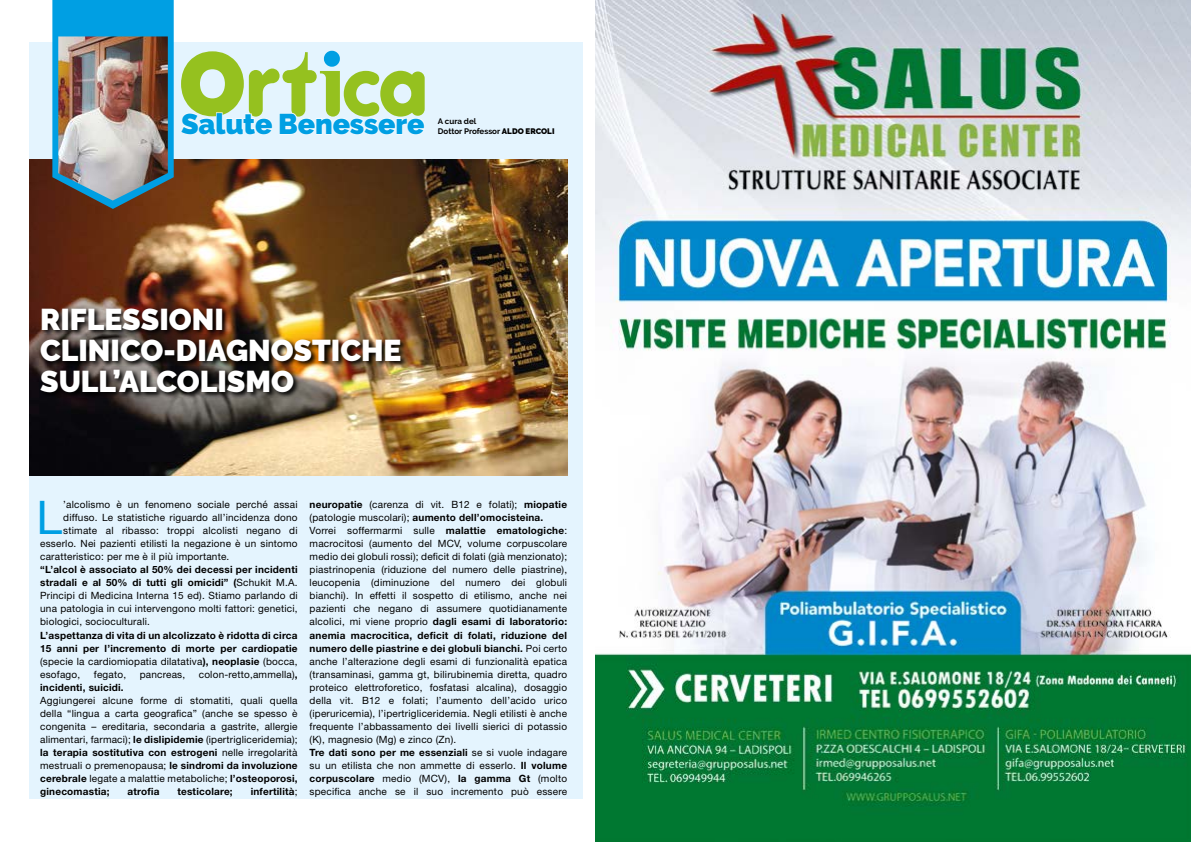
<style>
.page{position:relative;width:1191px;height:842px;background:#fff}
.page>*{position:absolute;margin:0;border:0;box-sizing:border-box;transform-origin:0 0}
.t1{font:46.4px "Helvetica Neue LT Std";color:#009fe3}
.t2{font:900 30px/31px "Raleway";color:#fff}
.t3{font:900 28.5px "Raleway";letter-spacing:-.005em;color:#009fe3}
.t4{font:10px/13px "Helvetica Neue LT Std";letter-spacing:.02em;color:#000;text-align:justify}
.t5{font:700 10px/13px "Helvetica Neue LT Std";letter-spacing:.02em;color:#000;text-align:justify}
.t6{font:700 8px/10px "Raleway";color:#000}
.s1{font-weight:900}
.s2{font-weight:700}
.s3{font-weight:400}
</style>
<div class="page">
<img style="left:595px;top:0;width:596px;height:842px">
<div style="left:29px;top:43px;width:554px;height:756px;background:#e4f4fe"></div>
<img style="left:29px;top:159px;width:538px;height:317px">
<svg style="left:181px;top:51px;width:244px;height:84px"></svg>
<svg style="left:52px;top:0;width:122px;height:209px;background:#138ec2"></svg>
<img style="left:58px;top:36px;width:110px;height:165px">
<img style="left:40px;top:306px;width:368px;height:93px">
<h3 class="t3" style="left:181px;top:107px;width:245px">Salute Benessere</h3>
<p class="t6" style="left:438px;top:116px;width:118px">A cura del<br>Dottor Professor <span class="s1">ALDO ERCOLI</span></p>
<h2 class="t2" style="left:40px;top:304px;width:363px">RIFLESSIONI<br>CLINICO-DIAGNOSTICHE<br>SULL’ALCOLISMO</h2>
<h1 class="t1" style="left:37px;top:490px;width:27px">L</h1>
<p class="t4" style="left:63px;top:498px;width:236px">’alcolismo è un fenomeno sociale perché assai</p>
<p class="t4" style="left:63px;top:511px;width:236px">diffuso. Le statistiche riguardo all’incidenza dono</p>
<p class="t4" style="left:63px;top:524px;width:236px">stimate al ribasso: troppi alcolisti negano di</p>
<p class="t4" style="left:40px;top:537px;width:259px">esserlo. Nei pazienti etilisti la negazione è un sintomo</p>
<p class="t4" style="left:40px;top:550px;width:191px">caratteristico: per me è il più importante.</p>
<p class="t4" style="left:40px;top:563px;width:259px"><span class="s2">“L’alcol è associato al 50% dei decessi per incidenti stradali e al 50% di tutti gli omicidi” (</span>Schukit M.A.<br>Principi di Medicina Interna 15 ed). Stiamo parlando di una patologia in cui intervengono molti fattori: genetici, biologici, socioculturali.</p>
<p class="t5" style="left:40px;top:628px;width:259px">L’aspettanza di vita di un alcolizzato è ridotta di circa 15 anni per l’incremento di morte per cardiopatie <span class="s3">(specie la cardiomiopatia dilatativa</span>), neoplasie <span class="s3">(bocca, esofago,</span></p>
<p class="t4" style="left:94px;top:667px;width:34px">fegato,</p>
<p class="t4" style="left:140px;top:667px;width:47px">pancreas,</p>
<p class="t4" style="left:199px;top:667px;width:100px">colon-retto,ammella)<span class="s2">,</span></p>
<p class="t5" style="left:40px;top:680px;width:85px">incidenti, suicidi.</p>
<p class="t4" style="left:40px;top:693px;width:259px">Aggiungerei alcune forme di stomatiti, quali quella della “lingua a carta geografica” (anche se spesso è congenita – ereditaria, secondaria a gastrite, allergie alimentari, farmaci); <span class="s2">le dislipidemie</span> (ipertrigliceridemia); <span class="s2">la terapia sostitutiva con estrogeni</span> nelle irregolarità mestruali o premenopausa; <span class="s2">le sindromi da involuzione cerebrale</span> legate a malattie metaboliche; <span class="s2">l’osteoporosi, ginecomastia;</span></p>
<p class="t5" style="left:127px;top:784px;width:33px">atrofia</p>
<p class="t5" style="left:177px;top:784px;width:57px">testicolare;</p>
<p class="t5" style="left:251px;top:784px;width:48px">infertilità<span class="s3">;</span></p>
<p class="t4" style="left:310px;top:498px;width:259px;text-align:left"><span class="s2">neuropatie</span> (carenza di vit. B12 e folati); <span class="s2">miopatie </span>(patologie muscolari); <span class="s2">aumento dell’omocisteina.<br></span>Vorrei soffermarmi sulle <span class="s2">malattie ematologiche</span>: macrocitosi (aumento del MCV, volume corpuscolare medio dei globuli rossi); deficit di folati (già menzionato); piastrinopenia (riduzione del numero delle piastrine), leucopenia (diminuzione del numero dei globuli bianchi). In effetti il sospetto di etilismo, anche nei pazienti che negano di assumere quotidianamente alcolici, mi viene proprio <span class="s2">dagli esami di laboratorio: anemia macrocitica, deficit di folati, riduzione del numero delle piastrine e dei globuli bianchi.</span> Poi certo anche l’alterazione degli esami di funzionalità epatica (transaminasi, gamma gt, bilirubinemia diretta, quadro proteico elettroforetico, fosfatasi alcalina), dosaggio della vit. B12 e folati; l’aumento dell’acido urico (iperuricemia), l’ipertrigliceridemia. Negli etilisti è anche frequente l’abbassamento dei livelli sierici di potassio (K), magnesio (Mg) e zinco (Zn).<br><span class="s2">Tre dati sono per me essenziali</span> se si vuole indagare su un etilista che non ammette di esserlo. <span class="s2">Il volume corpuscolare</span> medio (MCV), <span class="s2">la gamma Gt</span> (molto specifica anche se il suo incremento può essere</p>
</div>
